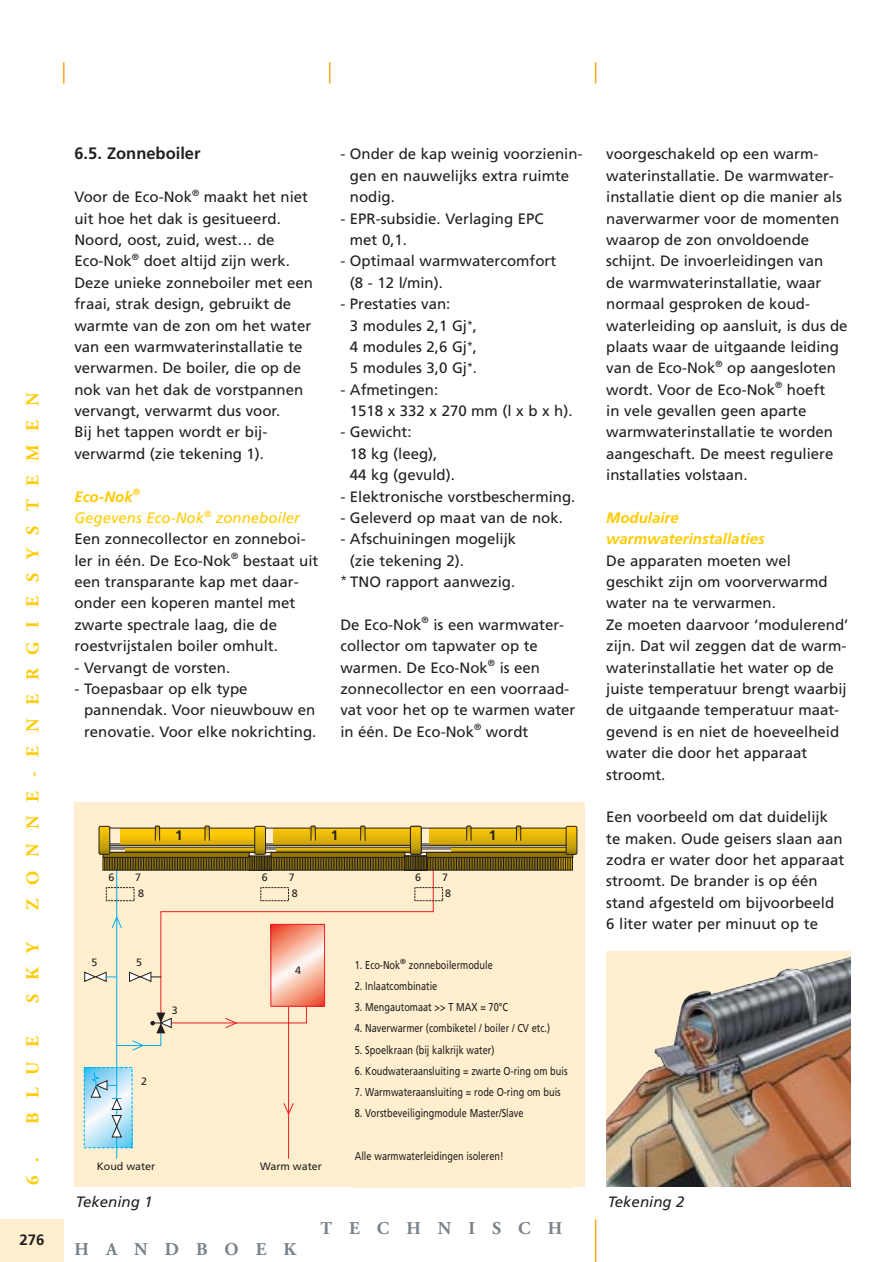
<style>
.page{position:relative;width:893px;height:1262px;background:#fff}
.page>*{position:absolute;margin:0;border:0;box-sizing:border-box;transform-origin:0 0}
.t1{font:700 18px "Adobe Garamond";letter-spacing:.78em;color:#ffcb00}
.t2{font:700 18px "Adobe Garamond";letter-spacing:.945em;color:#7a8288}
.t3{font:700 16.5px "Frutiger";color:#231f1f}
.t4{font:15px/21.3px "Frutiger";color:#231f1f}
.t5{font:italic 700 15px/21.3px "Frutiger";color:#ffcb00}
.t6{font:italic 15px "Frutiger";color:#231f1f}
.t7{font:700 15px "Frutiger";color:#231f1f}
.t8{font:700 13.65px "Frutiger";color:#231f1f}
.t9{font:11.4px "Frutiger";color:#231f1f;scale:.8 1}
.t10{font:10.65px/15.9px "Frutiger";color:#231f1f}
.t11{font:7.35px "Frutiger";color:#231f1f}
.s1{font-weight:700;font-style:italic;color:#ffcb00}
.s2{font-style:italic;color:#ffcb00}
</style>
<div class="page">
<hr style="left:63px;top:62px;width:2px;height:22px;background:#faa619">
<svg style="left:329px;top:62px;width:1px;height:22px"></svg>
<svg style="left:595px;top:62px;width:1px;height:22px"></svg>
<hr style="left:595px;top:1219px;width:1px;height:42px;background:#faa619">
<div style="left:0;top:1219px;width:64px;height:42px;background:#ffefcf"></div>
<div style="left:74px;top:801px;width:511px;height:385px;background:#ffefcf"></div>
<img style="left:606px;top:955px;width:244px;height:231px">
<svg style="left:266px;top:845px;width:144px;height:4px"></svg>
<img style="left:273px;top:829px;width:137px;height:14px">
<svg style="left:310px;top:825px;width:6px;height:16px"></svg>
<svg style="left:360px;top:825px;width:6px;height:16px"></svg>
<img style="left:276px;top:848px;width:134px;height:2px">
<svg style="left:270px;top:852px;width:135px;height:4px"></svg>
<svg style="left:110px;top:845px;width:144px;height:4px"></svg>
<img style="left:121px;top:829px;width:133px;height:14px">
<svg style="left:154px;top:825px;width:6px;height:16px"></svg>
<svg style="left:204px;top:825px;width:6px;height:16px"></svg>
<img style="left:126px;top:848px;width:128px;height:2px">
<svg style="left:103px;top:852px;width:146px;height:4px"></svg>
<img style="left:99px;top:826px;width:11px;height:28px;border-radius:2px">
<div style="left:99px;top:826px;width:11px;height:28px;border:1px solid #231f1f;border-radius:2px"></div>
<div style="left:248px;top:855px;width:24px;height:16px;border:1px solid #231f1f"></div>
<svg style="left:421px;top:845px;width:144px;height:4px"></svg>
<img style="left:429px;top:829px;width:136px;height:14px">
<svg style="left:466px;top:825px;width:6px;height:16px"></svg>
<svg style="left:515px;top:825px;width:6px;height:16px"></svg>
<img style="left:451px;top:848px;width:114px;height:2px">
<svg style="left:426px;top:852px;width:147px;height:4px"></svg>
<img style="left:410px;top:826px;width:11px;height:28px;border-radius:2px">
<div style="left:410px;top:826px;width:11px;height:28px;border:1px solid #231f1f;border-radius:2px"></div>
<div style="left:404px;top:855px;width:23px;height:16px;border:1px solid #231f1f"></div>
<svg style="left:84px;top:856px;width:489px;height:303px"></svg>
<img style="left:255px;top:826px;width:10px;height:28px;border-radius:2px">
<div style="left:254px;top:826px;width:12px;height:28px;border:1px solid #231f1f;border-radius:2px"></div>
<img style="left:566px;top:826px;width:11px;height:28px;border-radius:2px">
<div style="left:565px;top:826px;width:12px;height:28px;border:1px solid #231f1f;border-radius:2px"></div>
<div style="left:353px;top:932px;width:219px;height:256px;background:#ffefcf"></div>
<p class="t1" style="left:26px;top:909px;width:518px;rotate:-90deg">ZONNE-ENERGIESYSTEMEN</p>
<p class="t1" style="left:26px;top:1003px;width:63px;rotate:-90deg">SKY</p>
<p class="t1" style="left:26px;top:1185px;width:150px;rotate:-90deg">6. BLUE</p>
<p class="t7" style="left:19px;top:1233px;width:27px">276</p>
<p class="t3" style="left:74px;top:147px;width:128px">6.5. Zonneboiler</p>
<p class="t4" style="left:74px;top:187px;width:240px">Voor de Eco-Nok<sup>®</sup> maakt het niet uit hoe het dak is gesitueerd.<br>Noord, oost, zuid, west… de<br>Eco-Nok<sup>®</sup> doet altijd zijn werk.<br>Deze unieke zonneboiler met een fraai, strak design, gebruikt de warmte van de zon om het water van een warmwaterinstallatie te verwarmen. De boiler, die op de nok van het dak de vorstpannen vervangt, verwarmt dus voor.<br>Bij het tappen wordt er bij&shy;verwarmd (zie tekening 1).</p>
<p class="t4" style="left:74px;top:487px;width:245px"><span class="s1">Eco-Nok</span><sup>®<br></sup><span class="s2">Gegevens Eco-Nok</span><sup>®</sup> <span class="s2">zonneboiler<br></span>Een zonnecollector en zonneboi&shy;ler in één. De Eco-Nok<sup>®</sup> bestaat uit een transparante kap met daar&shy;onder een koperen mantel met zwarte spectrale laag, die de roestvrijstalen boiler omhult.</p>
<p class="t4" style="left:74px;top:658px;width:157px">- Vervangt de vorsten.</p>
<p class="t4" style="left:84px;top:679px;width:234px;text-indent:-10px">- Toepasbaar op elk type pannendak. Voor nieuwbouw en renovatie. Voor elke nokrichting.</p>
<p class="t4" style="left:350px;top:145px;width:234px;text-indent:-10px">- Onder de kap weinig voorzienin&shy;gen en nauwelijks extra ruimte nodig.</p>
<p class="t4" style="left:350px;top:209px;width:195px;text-indent:-10px">- EPR-subsidie. Verlaging EPC met 0,1.</p>
<p class="t4" style="left:350px;top:252px;width:208px;text-indent:-10px">- Optimaal warmwatercomfort (8 - 12 l/min).</p>
<p class="t4" style="left:350px;top:294px;width:129px;text-indent:-10px">- Prestaties van:<br>3 modules 2,1 Gj<sup>*</sup>,<br>4 modules 2,6 Gj<sup>*</sup>,<br>5 modules 3,0 Gj<sup>*</sup>.</p>
<p class="t4" style="left:350px;top:380px;width:224px;text-indent:-10px">- Afmetingen:<br>1518 x 332 x 270 mm (l x b x h).</p>
<p class="t4" style="left:350px;top:423px;width:106px;text-indent:-10px">- Gewicht:<br>18 kg (leeg),<br>44 kg (gevuld).</p>
<p class="t4" style="left:340px;top:487px;width:236px">- Elektronische vorstbescherming.</p>
<p class="t4" style="left:340px;top:508px;width:224px">- Geleverd op maat van de nok.</p>
<p class="t4" style="left:340px;top:529px;width:177px">- Afschuiningen mogelijk</p>
<p class="t4" style="left:350px;top:551px;width:116px">(zie tekening 2).</p>
<p class="t4" style="left:340px;top:572px;width:176px"><sup>*</sup> TNO rapport aanwezig.</p>
<p class="t4" style="left:340px;top:615px;width:237px">De Eco-Nok<sup>®</sup> is een warmwater&shy;collector om tapwater op te warmen. De Eco-Nok<sup>®</sup> is een zonnecollector en een voorraad&shy;vat voor het op te warmen water in één. De Eco-Nok<sup>®</sup> wordt</p>
<p class="t10" style="left:108px;top:870px;width:7px">6</p>
<p class="t10" style="left:135px;top:870px;width:10px">7<br>8</p>
<p class="t8" style="left:175px;top:830px;width:9px">1</p>
<p class="t8" style="left:331px;top:830px;width:9px">1</p>
<p class="t8" style="left:488px;top:830px;width:9px">1</p>
<p class="t10" style="left:262px;top:870px;width:7px">6</p>
<p class="t10" style="left:289px;top:870px;width:10px">7<br>8</p>
<p class="t10" style="left:415px;top:870px;width:7px">6</p>
<p class="t10" style="left:442px;top:870px;width:10px">7<br>8</p>
<p class="t10" style="left:91px;top:955px;width:7px">5</p>
<p class="t10" style="left:136px;top:955px;width:7px">5</p>
<p class="t10" style="left:141px;top:1073px;width:7px">2</p>
<p class="t10" style="left:172px;top:1002px;width:7px">3</p>
<p class="t10" style="left:295px;top:963px;width:7px">4</p>
<p class="t10" style="left:97px;top:1159px;width:60px">Koud water</p>
<p class="t10" style="left:260px;top:1159px;width:63px">Warm water</p>
<p class="t6" style="left:76px;top:1196px;width:78px">Tekening 1</p>
<p class="t9" style="left:355px;top:960px;width:58px">1. Eco-Nok</p>
<p class="t11" style="left:400px;top:958px;width:7px">®</p>
<p class="t9" style="left:409px;top:960px;width:106px">zonneboilermodule</p>
<p class="t9" style="left:355px;top:981px;width:105px">2. Inlaatcombinatie</p>
<p class="t9" style="left:355px;top:1002px;width:193px">3. Mengautomaat &gt;&gt; T MAX = 70°C</p>
<p class="t9" style="left:355px;top:1023px;width:245px">4. Naverwarmer (combiketel / boiler / CV etc.)</p>
<p class="t9" style="left:355px;top:1045px;width:176px">5. Spoelkraan (bij kalkrijk water)</p>
<p class="t9" style="left:355px;top:1066px;width:267px">6. Koudwateraansluiting = zwarte O-ring om buis</p>
<p class="t9" style="left:355px;top:1087px;width:259px">7. Warmwateraansluiting = rode O-ring om buis</p>
<p class="t9" style="left:355px;top:1108px;width:212px">8. Vorstbeveiligingmodule Master/Slave</p>
<p class="t9" style="left:355px;top:1151px;width:187px">Alle warmwaterleidingen isoleren!</p>
<p class="t2" style="left:74px;top:1242px;width:223px">HANDBOEK</p>
<p class="t2" style="left:320px;top:1220px;width:243px">TECHNISCH</p>
<p class="t4" style="left:606px;top:145px;width:243px">voorgeschakeld op een warm&shy;waterinstallatie. De warmwater&shy;installatie dient op die manier als naverwarmer voor de momenten waarop de zon onvoldoende schijnt. De invoerleidingen van<br>de warmwaterinstallatie, waar normaal gesproken de koud&shy;waterleiding op aansluit, is dus de plaats waar de uitgaande leiding van de Eco-Nok<sup>®</sup> op aangesloten wordt. Voor de Eco-Nok<sup>®</sup> hoeft<br>in vele gevallen geen aparte warmwaterinstallatie te worden aangeschaft. De meest reguliere installaties volstaan.</p>
<p class="t5" style="left:606px;top:508px;width:160px">Modulaire warmwaterinstallaties</p>
<p class="t4" style="left:606px;top:551px;width:244px">De apparaten moeten wel geschikt zijn om voorverwarmd water na te verwarmen.<br>Ze moeten daarvoor ‘modulerend’ zijn. Dat wil zeggen dat de warm&shy;waterinstallatie het water op de juiste temperatuur brengt waarbij de uitgaande temperatuur maat&shy;gevend is en niet de hoeveelheid water die door het apparaat stroomt.</p>
<p class="t4" style="left:606px;top:807px;width:239px">Een voorbeeld om dat duidelijk te maken. Oude geisers slaan aan zodra er water door het apparaat stroomt. De brander is op één stand afgesteld om bijvoorbeeld<br>6 liter water per minuut op te</p>
<p class="t6" style="left:607px;top:1196px;width:78px">Tekening 2</p>
</div>
